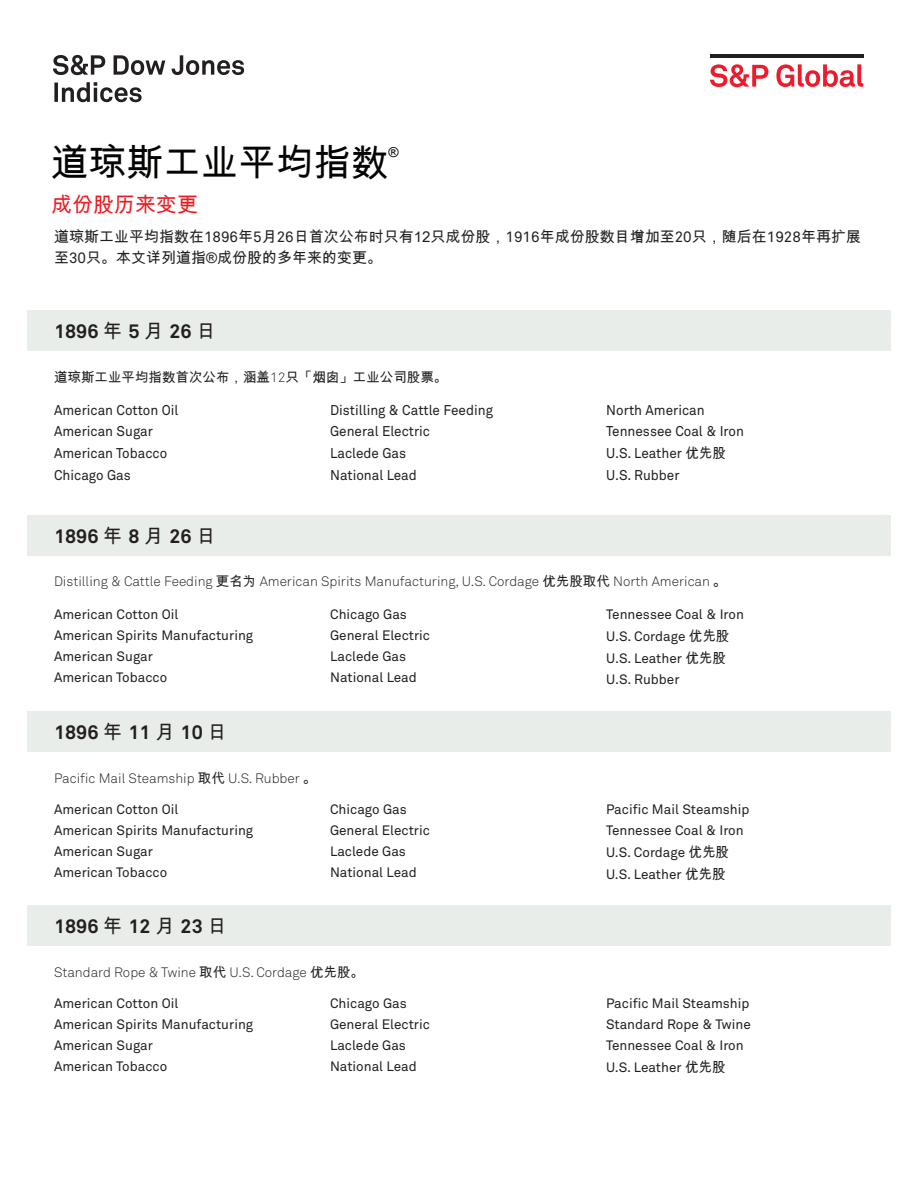
<style>
.page{position:relative;width:918px;height:1188px;background:#fff}
.page>*{position:absolute;margin:0;border:0;box-sizing:border-box;transform-origin:0 0}
.t1{font:37.5px "Arial Unicode MS";color:#040503}
.t2{font:21px "Arial Unicode MS";color:#eb1d23}
.Chart_heads{font:700 19.5px "Akkurat Pro";color:#231f20}
.body_text{font:15px/21px "Arial Unicode MS";color:#231f20}
.body_text-2{font:14.1px "Akkurat Pro";color:#231f20;scale:.96 1}
.t3{font:13.95px "Arial Unicode MS";color:#040503}
.body_text-3{font:13.5px "Akkurat Pro";color:#231f20}
.Subheaders{font:300 13.5px "Akkurat Pro";color:#231f20}
.Subheaders-2{font:13.5px "Arial Unicode MS";color:#231f20}
.s1{font-family:"Akkurat Pro"}
.s2{font-family:"Arial Unicode MS";font-weight:400}
.s3{font-family:"Akkurat Pro";font-weight:300}
.s4{font-family:"Arial Unicode MS"}
.s5{font-family:"Hira Maru Pro W4";font-weight:400}
.s6{font-family:"Arial Unicode MS";font-size:14.1px}
</style>
<div class="page">
<svg style="left:53px;top:55px;width:191px;height:47px"></svg>
<svg style="left:710px;top:64px;width:153px;height:24px"></svg>
<hr style="left:710px;top:54px;width:153px;height:4px;background:#231f20">
<div style="left:27px;top:515px;width:864px;height:41px;background:#e8ede9"></div>
<div style="left:27px;top:310px;width:864px;height:41px;background:#e8ede9"></div>
<div style="left:27px;top:711px;width:864px;height:41px;background:#e8ede9"></div>
<div style="left:27px;top:905px;width:864px;height:41px;background:#e8ede9"></div>
<p class="t1" style="left:51px;top:136px;width:339px">道琼斯工业平均指数</p>
<p class="t3" style="left:388px;top:142px;width:12px">®</p>
<p class="t2" style="left:51px;top:190px;width:148px">成份股历来变更</p>
<p class="body_text" style="left:54px;top:226px;width:809px">道琼斯工业平均指数在<span class="s1">1896</span>年<span class="s1">5</span>月<span class="s1">26</span>日首次公布时只有12只成份股，<span class="s1">1916</span>年成份股数目增加至<span class="s1">20</span>只，随后在<span class="s1">1928</span>年再扩展至<span class="s1">30</span>只。本文详列道指®成份股的多年来的变更。</p>
<p class="Chart_heads" style="left:54px;top:319px;width:163px">1896 <span class="s2">年</span> 5 <span class="s2">月</span> 26 <span class="s2">日</span></p>
<p class="Subheaders-2" style="left:54px;top:367px;width:395px">道琼斯工业平均指数首次公布，涵盖<span class="s3">12</span>只「烟囱」工业公司股票。</p>
<p class="body_text-2" style="left:54px;top:401px;width:131px">American Cotton Oil</p>
<p class="body_text-2" style="left:54px;top:423px;width:105px">American Sugar</p>
<p class="body_text-2" style="left:54px;top:445px;width:120px">American Tobacco</p>
<p class="body_text-2" style="left:54px;top:467px;width:82px">Chicago Gas</p>
<p class="body_text-2" style="left:330px;top:401px;width:171px">Distilling &amp; Cattle Feeding</p>
<p class="body_text-2" style="left:330px;top:423px;width:106px">General Electric</p>
<p class="body_text-2" style="left:330px;top:445px;width:81px">Laclede Gas</p>
<p class="body_text-2" style="left:330px;top:467px;width:92px">National Lead</p>
<p class="body_text-2" style="left:606px;top:401px;width:104px">North American</p>
<p class="body_text-2" style="left:606px;top:423px;width:145px">Tennessee Coal &amp; Iron</p>
<p class="body_text-2" style="left:606px;top:445px;width:126px">U.S. Leather <span class="s4">优先股</span></p>
<p class="body_text-2" style="left:606px;top:467px;width:78px">U.S. Rubber</p>
<p class="Chart_heads" style="left:54px;top:525px;width:163px">1896 <span class="s2">年</span> 8 <span class="s2">月</span> 26 <span class="s2">日</span></p>
<p class="Subheaders" style="left:54px;top:574px;width:674px">Distilling &amp; Cattle Feeding <span class="s2">更名为</span> American Spirits Manufacturing, U.S. Cordage <span class="s2">优先股取代</span> North American <span class="s5">。</span></p>
<p class="body_text-3" style="left:54px;top:606px;width:126px">American Cotton Oil</p>
<p class="body_text-3" style="left:54px;top:627px;width:201px">American Spirits Manufacturing</p>
<p class="body_text-3" style="left:54px;top:648px;width:101px">American Sugar</p>
<p class="body_text-3" style="left:54px;top:669px;width:115px">American Tobacco</p>
<p class="Chart_heads" style="left:54px;top:720px;width:174px">1896 <span class="s2">年</span> 11 <span class="s2">月</span> 10 <span class="s2">日</span></p>
<p class="Subheaders" style="left:54px;top:770px;width:264px">Pacific Mail Steamship <span class="s2">取代</span> U.S. Rubber <span class="s5">。</span></p>
<p class="body_text-3" style="left:54px;top:801px;width:126px">American Cotton Oil</p>
<p class="body_text-3" style="left:54px;top:822px;width:201px">American Spirits Manufacturing</p>
<p class="body_text-3" style="left:54px;top:843px;width:101px">American Sugar</p>
<p class="body_text-3" style="left:54px;top:864px;width:115px">American Tobacco</p>
<p class="body_text-3" style="left:330px;top:606px;width:78px">Chicago Gas</p>
<p class="body_text-3" style="left:330px;top:627px;width:101px">General Electric</p>
<p class="body_text-3" style="left:330px;top:648px;width:78px">Laclede Gas</p>
<p class="body_text-3" style="left:330px;top:669px;width:88px">National Lead</p>
<p class="body_text-3" style="left:330px;top:801px;width:78px">Chicago Gas</p>
<p class="body_text-3" style="left:330px;top:822px;width:101px">General Electric</p>
<p class="body_text-3" style="left:330px;top:843px;width:78px">Laclede Gas</p>
<p class="body_text-3" style="left:330px;top:864px;width:88px">National Lead</p>
<p class="Chart_heads" style="left:54px;top:914px;width:174px">1896 <span class="s2">年</span> 12 <span class="s2">月</span> 23 <span class="s2">日</span></p>
<p class="Subheaders" style="left:54px;top:964px;width:312px">Standard Rope &amp; Twine <span class="s2">取代</span> U.S. Cordage <span class="s2">优先股。</span></p>
<p class="body_text-3" style="left:54px;top:995px;width:126px">American Cotton Oil</p>
<p class="body_text-3" style="left:54px;top:1016px;width:201px">American Spirits Manufacturing</p>
<p class="body_text-3" style="left:54px;top:1037px;width:101px">American Sugar</p>
<p class="body_text-3" style="left:54px;top:1058px;width:115px">American Tobacco</p>
<p class="body_text-3" style="left:330px;top:995px;width:78px">Chicago Gas</p>
<p class="body_text-3" style="left:330px;top:1016px;width:101px">General Electric</p>
<p class="body_text-3" style="left:330px;top:1037px;width:78px">Laclede Gas</p>
<p class="body_text-3" style="left:330px;top:1058px;width:88px">National Lead</p>
<p class="body_text-3" style="left:606px;top:606px;width:139px">Tennessee Coal &amp; Iron</p>
<p class="body_text-3" style="left:606px;top:628px;width:125px">U.S. Cordage <span class="s6">优先股</span></p>
<p class="body_text-3" style="left:606px;top:650px;width:121px">U.S. Leather <span class="s6">优先股</span></p>
<p class="body_text-3" style="left:606px;top:671px;width:75px">U.S. Rubber</p>
<p class="body_text-3" style="left:606px;top:801px;width:145px">Pacific Mail Steamship</p>
<p class="body_text-3" style="left:606px;top:822px;width:139px">Tennessee Coal &amp; Iron</p>
<p class="body_text-3" style="left:606px;top:844px;width:125px">U.S. Cordage <span class="s6">优先股</span></p>
<p class="body_text-3" style="left:606px;top:866px;width:121px">U.S. Leather <span class="s6">优先股</span></p>
<p class="body_text-3" style="left:606px;top:995px;width:145px">Pacific Mail Steamship</p>
<p class="body_text-3" style="left:606px;top:1016px;width:146px">Standard Rope &amp; Twine</p>
<p class="body_text-3" style="left:606px;top:1037px;width:139px">Tennessee Coal &amp; Iron</p>
<p class="body_text-3" style="left:606px;top:1059px;width:121px">U.S. Leather <span class="s6">优先股</span></p>
</div>
